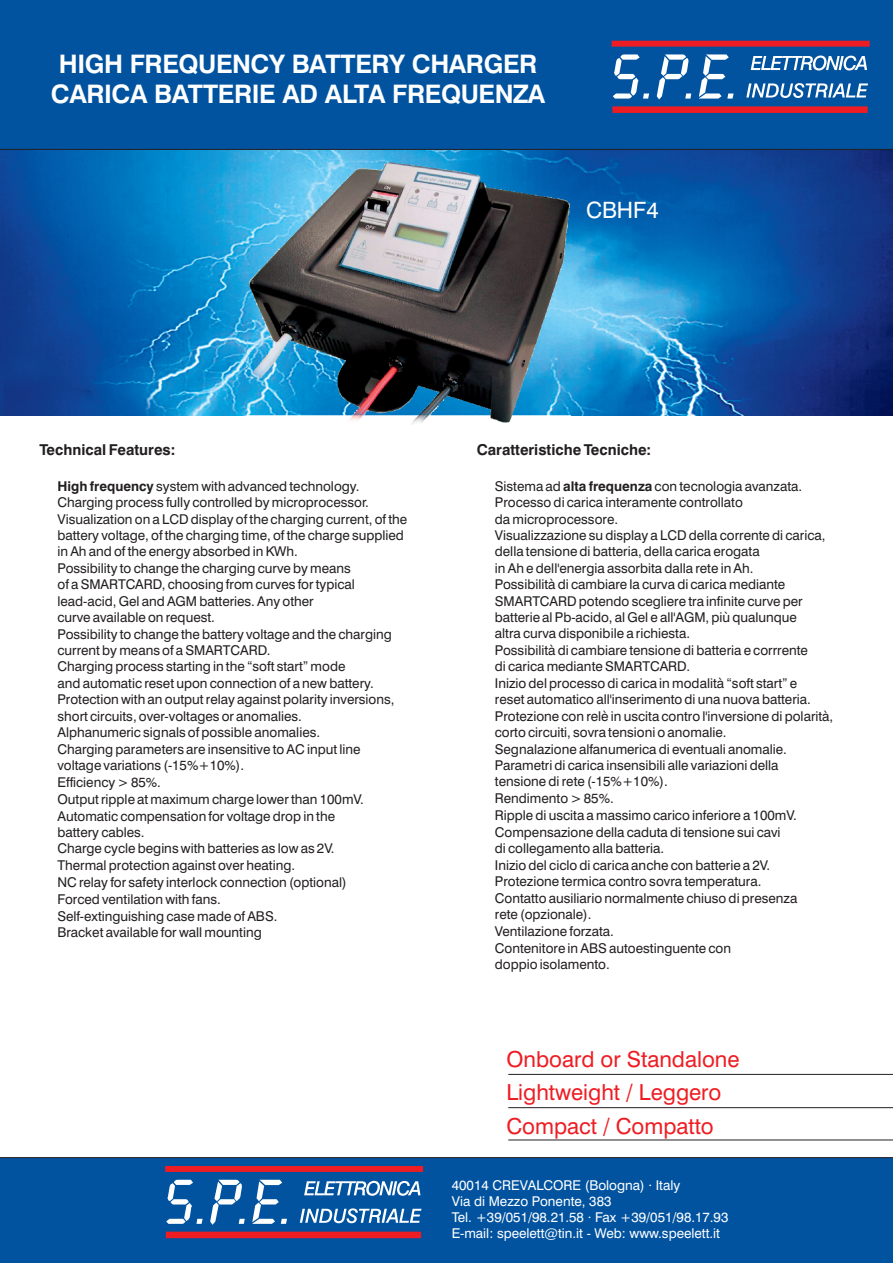
<style>
.page{position:relative;width:893px;height:1263px;background:#fff}
.page>*{position:absolute;margin:0;border:0;box-sizing:border-box;transform-origin:0 0}
.t1{font:700 25.5px/30.6px "Swiss 721 BT";letter-spacing:-.02em;color:#fff;text-align:center}
.t2{font:22.5px "Swiss 721 BT";color:#fff}
.t3{font:22.05px/33.5px "Swiss 721 BT";color:#ee1d23}
.t4{font:700 15px "Swiss 721 BT";color:#231f20}
.t5{font:13.5px/16.5px "Swiss 721 BT";color:#231f20}
.t6{font:13.5px/16.2px "Swiss 721 BT";color:#fff}
.s1{font-weight:700}
</style>
<div class="page">
<img style="left:0;top:150px;width:893px;height:265px">
<div style="left:0;top:0;width:893px;height:150px;background:#0153a0"></div>
<hr style="left:508px;top:1074px;width:385px;height:1px;background:#231f20">
<hr style="left:508px;top:1107px;width:385px;height:1px;background:#231f20">
<hr style="left:508px;top:1140px;width:385px;height:1px;background:#231f20">
<div style="left:0;top:1157px;width:893px;height:106px;background:#0153a0"></div>
<img style="left:247px;top:157px;width:324px;height:267px">
<svg style="left:165px;top:1163px;width:258px;height:12px;background:#763861"></svg>
<div style="left:166px;top:1232px;width:255px;height:6px;background:#ee1d23"></div>
<svg style="left:304px;top:1181px;width:116px;height:15px"></svg>
<svg style="left:300px;top:1208px;width:121px;height:15px"></svg>
<svg style="left:166px;top:1180px;width:121px;height:45px"></svg>
<svg style="left:612px;top:38px;width:258px;height:12px;background:#763861"></svg>
<div style="left:612px;top:106px;width:256px;height:7px;background:#ee1d23"></div>
<svg style="left:751px;top:56px;width:116px;height:15px"></svg>
<svg style="left:746px;top:83px;width:122px;height:15px"></svg>
<svg style="left:613px;top:54px;width:121px;height:46px"></svg>
<h1 class="t1" style="left:51px;top:51px;width:496px">HIGH FREQUENCY BATTERY CHARGER<br>CARICA BATTERIE AD ALTA FREQUENZA</h1>
<h2 class="t2" style="left:586px;top:201px;width:74px">CBHF4</h2>
<p class="t4" style="left:40px;top:444px;width:137px">Technical Features:</p>
<p class="t5" style="left:57px;top:479px;width:351px"><span class="s1">High frequency</span> system with advanced technology.<br>Charging process fully controlled by microprocessor.<br>Visualization on a LCD display of the charging current, of the battery voltage, of the charging time, of the charge supplied in Ah and of the energy absorbed in KWh.<br>Possibility to change the charging curve by means<br>of a SMARTCARD, choosing from curves for typical lead-acid, Gel and AGM batteries. Any other<br>curve available on request.<br>Possibility to change the battery voltage and the charging current by means of a SMARTCARD.<br>Charging process starting in the “soft start” mode<br>and automatic reset upon connection of a new battery.<br>Protection with an output relay against polarity inversions, short circuits, over-voltages or anomalies.<br>Alphanumeric signals of possible anomalies.<br>Charging parameters are insensitive to AC input line voltage variations (-15%+10%).<br>Efficiency &gt; 85%.<br>Output ripple at maximum charge lower than 100mV.<br>Automatic compensation for voltage drop in the<br>battery cables.<br>Charge cycle begins with batteries as low as 2V.<br>Thermal protection against over heating.<br>NC relay for safety interlock connection (optional)<br>Forced ventilation with fans.<br>Self-extinguishing case made of ABS.<br>Bracket available for wall mounting</p>
<p class="t4" style="left:477px;top:444px;width:176px">Caratteristiche Tecniche:</p>
<p class="t5" style="left:495px;top:479px;width:340px">Sistema ad <span class="s1">alta frequenza</span> con tecnologia avanzata.<br>Processo di carica interamente controllato<br>da microprocessore.<br>Visualizzazione su display a LCD della corrente di carica, della tensione di batteria, della carica erogata<br>in Ah e dell'energia assorbita dalla rete in Ah.<br>Possibilità di cambiare la curva di carica mediante SMARTCARD potendo scegliere tra infinite curve per batterie al Pb-acido, al Gel e all'AGM, più qualunque<br>altra curva disponibile a richiesta.<br>Possibilità di cambiare tensione di batteria e corrrente<br>di carica mediante SMARTCARD.<br>Inizio del processo di carica in modalità “soft start” e<br>reset automatico all'inserimento di una nuova batteria.<br>Protezione con relè in uscita contro l'inversione di polarità, corto circuiti, sovra tensioni o anomalie.<br>Segnalazione alfanumerica di eventuali anomalie.<br>Parametri di carica insensibili alle variazioni della tensione di rete (-15%+10%).<br>Rendimento &gt; 85%.<br>Ripple di uscita a massimo carico inferiore a 100mV.<br>Compensazione della caduta di tensione sui cavi<br>di collegamento alla batteria.<br>Inizio del ciclo di carica anche con batterie a 2V.<br>Protezione termica contro sovra temperatura.<br>Contatto ausiliario normalmente chiuso di presenza<br>rete (opzionale).<br>Ventilazione forzata.<br>Contenitore in ABS autoestinguente con<br>doppio isolamento.</p>
<h3 class="t3" style="left:506px;top:1044px;width:235px">Onboard or Standalone<br>Lightweight / Leggero<br>Compact / Compatto</h3>
<p class="t6" style="left:452px;top:1178px;width:278px">40014 CREVALCORE (Bologna) · Italy<br>Via di Mezzo Ponente, 383<br>Tel. +39/051/98.21.58 · Fax +39/051/98.17.93<br>E-mail: speelett@tin.it - Web: www.speelett.it</p>
</div>
